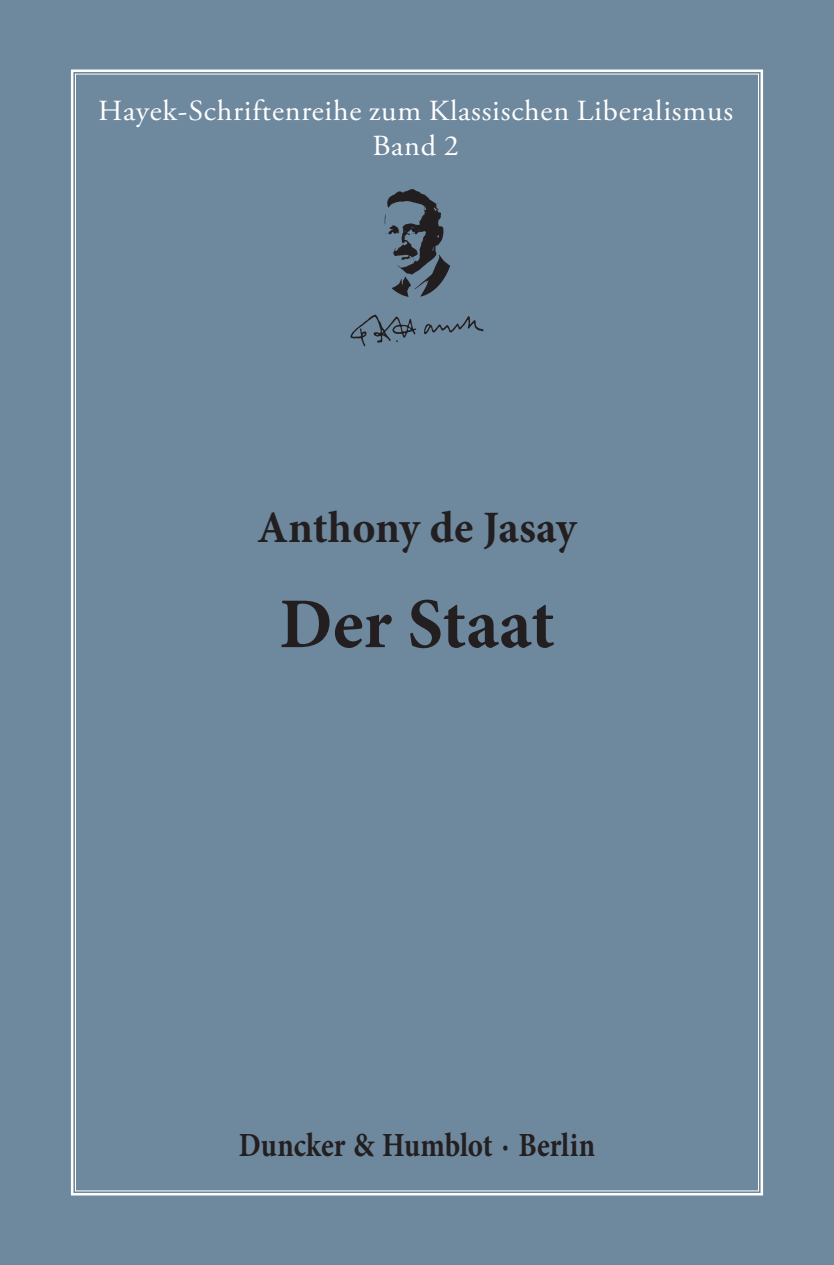
<style>
.page{position:relative;width:834px;height:1265px;background:#fff}
.page>*{position:absolute;margin:0;border:0;box-sizing:border-box;transform-origin:0 0}
.t1{font:700 71.4px "Minion Pro";letter-spacing:.005em;color:#231f20}
.t2{font:700 44.8px "Minion Pro";letter-spacing:-.005em;color:#231f20}
.t3{font:700 33.8px "Minion Pro";letter-spacing:-.005em;color:#231f20;scale:.86 1}
.t4{font:29.2px/35px "Adobe Garamond Pro";letter-spacing:.025em;color:#fff;text-align:center;scale:1.04 1}
</style>
<div class="page">
<div style="left:9px;top:0;width:824px;height:1264px;background:#6e889e"></div>
<div style="left:70px;top:68px;width:694px;height:1128px;background:#6e889e"></div>
<img style="left:381px;top:185px;width:71px;height:111px">
<img style="left:349px;top:305px;width:135px;height:47px">
<div style="left:0;top:0;width:9px;height:1264px;background:#6e889e"></div>
<p class="t4" style="left:98px;top:95px;width:612px">Hayek-Schriftenreihe zum Klassischen Liberalismus<br>Band 2</p>
<h2 class="t2" style="left:257px;top:510px;width:321px">Anthony de Jasay</h2>
<h1 class="t1" style="left:279px;top:596px;width:277px">Der Staat</h1>
<p class="t3" style="left:239px;top:1131px;width:416px">Duncker &amp; Humblot · Berlin</p>
</div>
